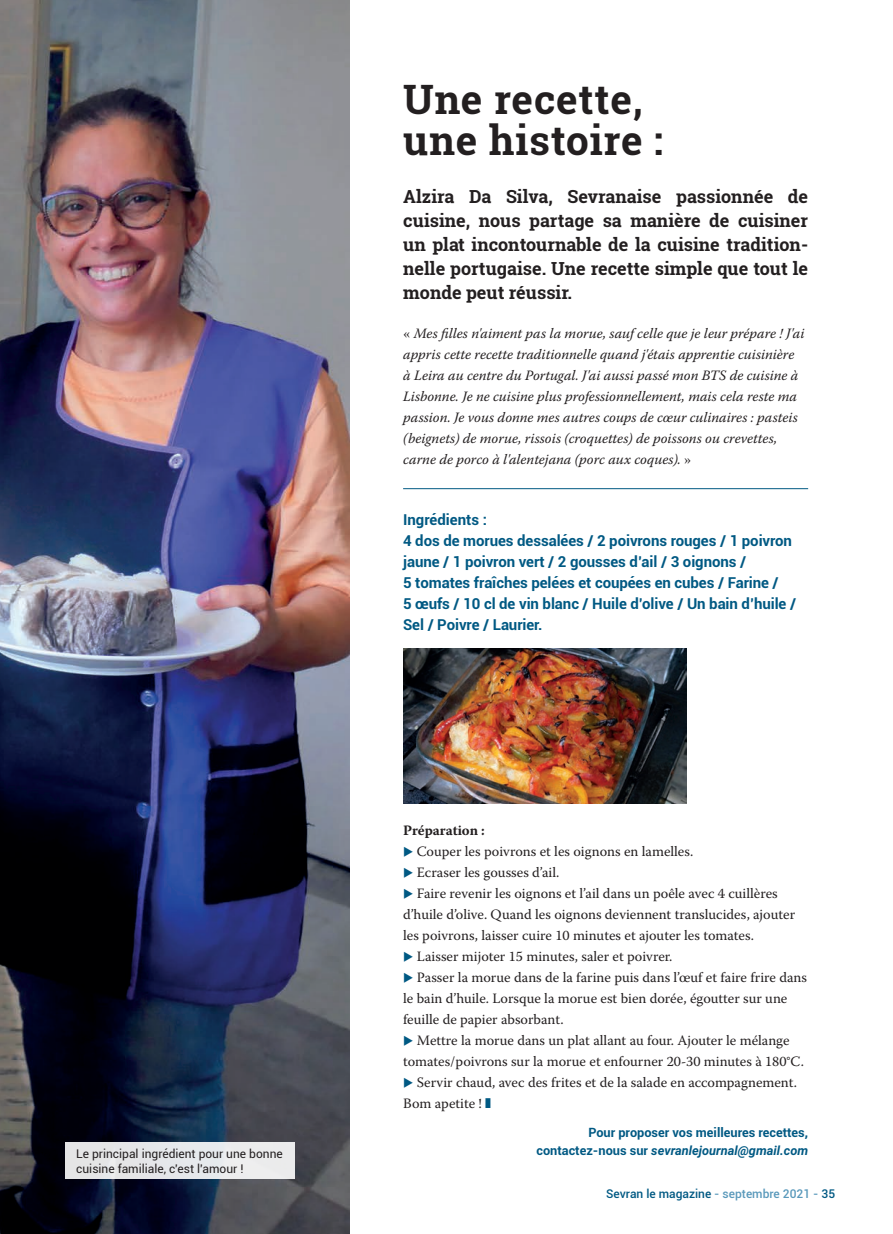
<style>
.page{position:relative;width:893px;height:1234px;background:#fff}
.page>*{position:absolute;margin:0;border:0;box-sizing:border-box;transform-origin:0 0}
.t1{font:700 40.5px "Roboto Slab";letter-spacing:.02em;color:#231f20}
.t2{font:700 18px/24px "Roboto Slab";color:#231f20;text-align:justify}
.t3{font:700 15px/21px "Roboto";letter-spacing:-.005em;color:#005983}
.t4{font:14.25px/21px "Warnock Pro";color:#231f20}
.t5{font:italic 14.25px/21px "Warnock Pro";color:#231f20}
.t6{font:700 14.25px "Warnock Pro";letter-spacing:-.005em;color:#231f20}
.t7{font:italic 700 12.75px "Roboto";color:#005983}
.t8{font:700 12.75px "Roboto";color:#005983}
.t9{font:12px/15px "Roboto";color:#231f20}
.t10{font:500 12px "Roboto";color:#005983}
.s1{font-style:normal}
.s2{color:#005983}
.s3{color:#5a99bb}
</style>
<div class="page">
<img style="left:0;top:0;width:349px;height:1233px">
<img style="left:403px;top:648px;width:284px;height:155px">
<div style="left:66px;top:1142px;width:229px;height:36px;background:#e6e9ec"></div>
<hr style="left:403px;top:488px;width:405px;height:1px;background:#005983">
<p class="t9" style="left:76px;top:1145px;width:208px">Le principal ingrédient pour une bonne cuisine familiale, c'est l'amour !</p>
<p class="t1" style="left:403px;top:72px;width:241px">Une recette,</p>
<p class="t1" style="left:403px;top:112px;width:261px">une histoire :</p>
<p class="t2" style="left:403px;top:184px;width:406px">Alzira Da Silva, Sevranaise passionnée de cuisine, nous partage sa manière de cuisiner un plat incontournable de la cuisine tradition&shy;nelle portugaise. Une recette simple que tout le monde peut réussir.</p>
<p class="t5" style="left:403px;top:322px;width:403px"><span class="s1">«</span> Mes filles n'aiment pas la morue, sauf celle que je leur prépare ! J'ai appris cette recette traditionnelle quand j'étais apprentie cuisinière à Leira au centre du Portugal. J'ai aussi passé mon BTS de cuisine à Lisbonne. Je ne cuisine plus professionnellement, mais cela reste ma passion. Je vous donne mes autres coups de cœur culinaires : pasteis (beignets) de morue, rissois (croquettes) de poissons ou crevettes, carne de porco à l'alentejana (porc aux coques). <span class="s1">»</span></p>
<p class="t3" style="left:403px;top:508px;width:86px">Ingrédients :</p>
<p class="t3" style="left:403px;top:529px;width:394px">4 dos de morues dessalées / 2 poivrons rouges / 1 poivron jaune / 1 poivron vert / 2 gousses d’ail / 3 oignons /<br>5 tomates fraîches pelées et coupées en cubes / Farine /<br>5 œufs / 10 cl de vin blanc / Huile d’olive / Un bain d’huile / Sel / Poivre / Laurier.</p>
<p class="t6" style="left:403px;top:821px;width:83px">Préparation :</p>
<p class="t4" style="left:403px;top:840px;width:292px"><span class="s2">◆</span> Couper les poivrons et les oignons en lamelles.</p>
<p class="t4" style="left:403px;top:861px;width:158px"><span class="s2">◆</span> Ecraser les gousses d’ail.</p>
<p class="t4" style="left:403px;top:882px;width:393px"><span class="s2">◆</span> Faire revenir les oignons et l’ail dans un poêle avec 4 cuillères d’huile d’olive. Quand les oignons deviennent translucides, ajouter les poivrons, laisser cuire 10 minutes et ajouter les tomates.</p>
<p class="t4" style="left:403px;top:945px;width:271px"><span class="s2">◆</span> Laisser mijoter 15 minutes, saler et poivrer.</p>
<p class="t4" style="left:403px;top:966px;width:405px"><span class="s2">◆</span> Passer la morue dans de la farine puis dans l’œuf et faire frire dans le bain d’huile. Lorsque la morue est bien dorée, égoutter sur une feuille de papier absorbant.</p>
<p class="t4" style="left:403px;top:1029px;width:402px"><span class="s2">◆</span> Mettre la morue dans un plat allant au four. Ajouter le mélange tomates/poivrons sur la morue et enfourner 20-30 minutes à 180°C.</p>
<p class="t4" style="left:403px;top:1071px;width:395px"><span class="s2">◆</span> Servir chaud, avec des frites et de la salade en accompagnement.</p>
<p class="t4" style="left:403px;top:1092px;width:80px">Bom apetite !</p>
<p class="t8" style="left:588px;top:1122px;width:221px">Pour proposer vos meilleures recettes,</p>
<p class="t7" style="left:536px;top:1141px;width:273px"><span class="s1">contactez-nous sur</span> sevranlejournal@gmail.com</p>
<p class="t10" style="left:606px;top:1184px;width:230px">Sevran le magazine <span class="s3">- septembre 2021 -</span> 35</p>
</div>
